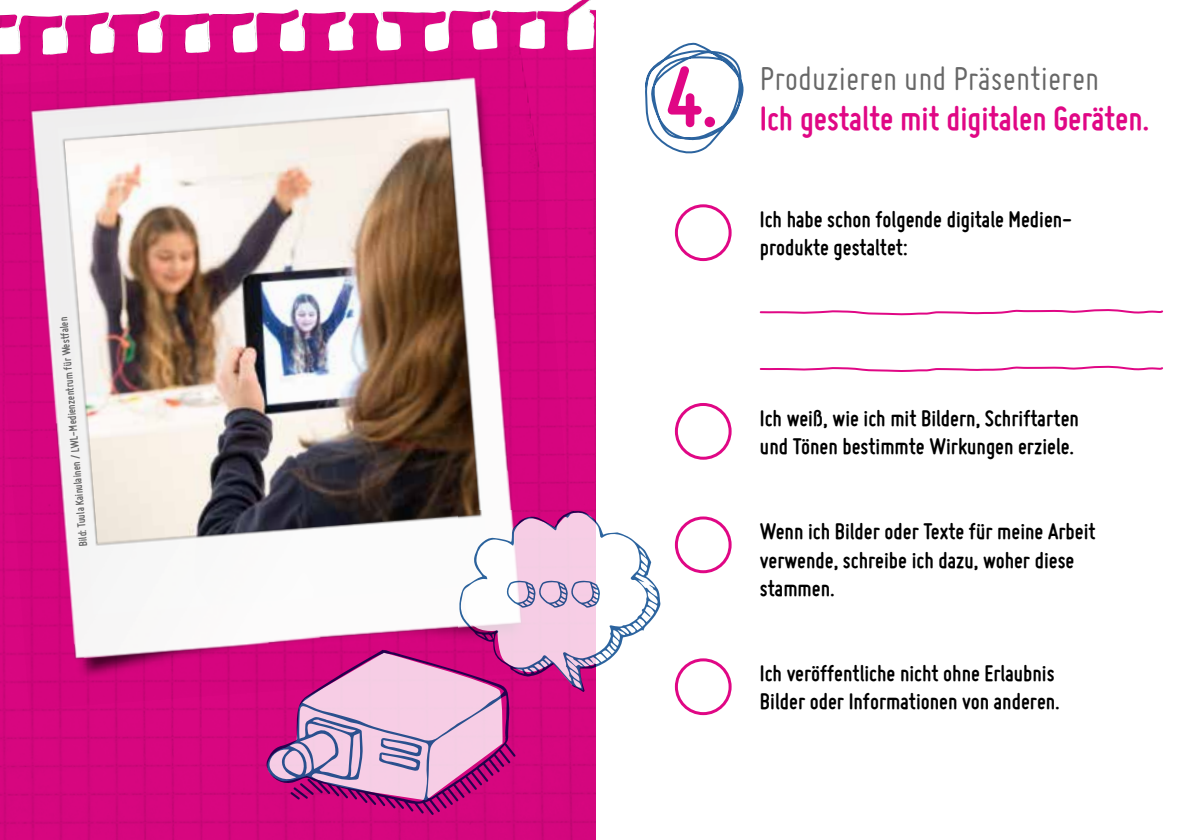
<style>
.page{position:relative;width:1191px;height:840px;background:#fff}
.page>*{position:absolute;margin:0;border:0;box-sizing:border-box;transform-origin:0 0}
.t1{font:700 90px "Miso";color:#e00785}
.t2{font:700 36px "Miso";color:#e00785}
.t3{font:36px "Miso";color:#676767}
.t4{font:700 24px/28.4px "Miso";color:#000}
.t5{font:700 12px "Miso";color:#676767}
</style>
<div class="page">
<img style="left:0;top:0;width:595px;height:839px">
<svg style="left:645px;top:42px;width:99px;height:112px"></svg>
<div style="left:675px;top:204px;width:56px;height:57px;border:3px solid #e00785;border-radius:50%"></div>
<div style="left:675px;top:403px;width:56px;height:56px;border:3px solid #e00785;border-radius:50%"></div>
<div style="left:675px;top:516px;width:56px;height:57px;border:3px solid #e00785;border-radius:50%"></div>
<div style="left:675px;top:658px;width:56px;height:56px;border:3px solid #e00785;border-radius:50%"></div>
<svg style="left:759px;top:309px;width:404px;height:7px"></svg>
<svg style="left:759px;top:365px;width:404px;height:7px"></svg>
<img style="left:0;top:45px;width:580px;height:664px">
<img style="left:58px;top:98px;width:432px;height:516px">
<svg style="left:265px;top:510px;width:396px;height:289px"></svg>
<svg style="left:266px;top:648px;width:249px;height:166px;background:#cc6eae"></svg>
<p class="t5" style="left:77px;top:546px;width:232px;rotate:-95deg">Bild: Tuula Kainulainen / LWL-Medienzentrum für Westfalen</p>
<h1 class="t1" style="left:665px;top:46px;width:55px">4.</h1>
<h2 class="t3" style="left:760px;top:59px;width:341px">Produzieren und Präsentieren</h2>
<h2 class="t2" style="left:760px;top:98px;width:391px">Ich gestalte mit digitalen Geräten.</h2>
<p class="t4" style="left:760px;top:205px;width:314px">Ich habe schon folgende digitale Medien&shy;produkte gestaltet:</p>
<p class="t4" style="left:760px;top:403px;width:320px">Ich weiß, wie ich mit Bildern, Schriftarten und Tönen bestimmte Wirkungen erziele.</p>
<p class="t4" style="left:760px;top:516px;width:337px">Wenn ich Bilder oder Texte für meine Arbeit verwende, schreibe ich dazu, woher diese stammen.</p>
<p class="t4" style="left:760px;top:658px;width:301px">Ich veröffentliche nicht ohne Erlaubnis<br>Bilder oder Informationen von anderen.</p>
</div>
